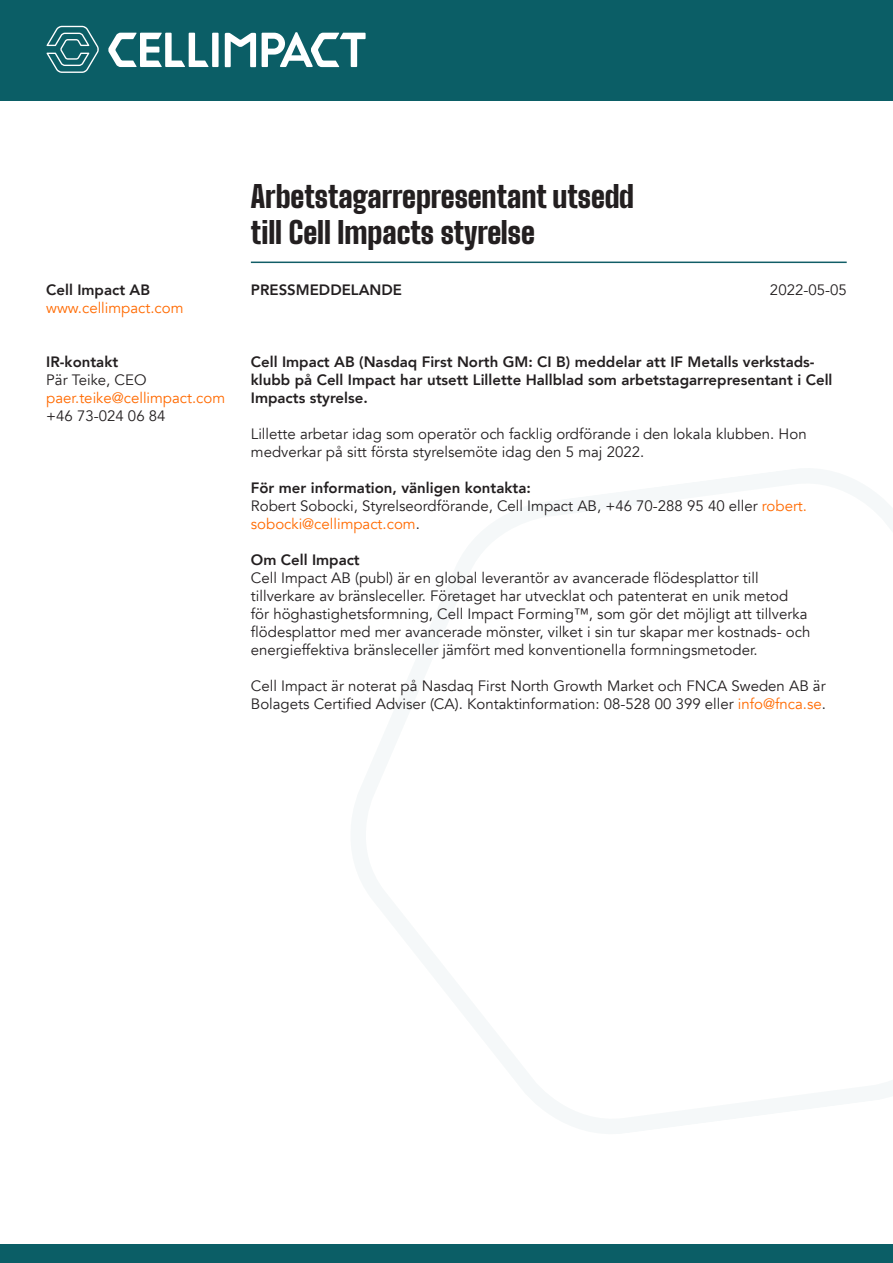
<style>
.page{position:relative;width:893px;height:1263px;background:#fff}
.page>*{position:absolute;margin:0;border:0;box-sizing:border-box;transform-origin:0 0}
.t1{font:900 30px/36px "Big Shoulders Display";color:#231f20}
.Brödtext{font:15px/18px "Avenir";color:#231f20}
.Ingress{font:800 15px/18px "Avenir";color:#231f20}
.t2{font:15px "Avenir";color:#ff6a00}
.s1{color:#ff6a00}
</style>
<div class="page">
<hr style="left:251px;top:262px;width:596px;height:1px;background:#115e67">
<div style="left:0;top:0;width:893px;height:100px;background:#0b5e66"></div>
<div style="left:0;top:1245px;width:893px;height:18px;background:#0b5e66"></div>
<svg style="left:47px;top:26px;width:52px;height:47px"></svg>
<div style="left:212px;top:33px;width:7px;height:34px;background:#fff"></div>
<svg style="left:262px;top:32px;width:104px;height:35px"></svg>
<svg style="left:108px;top:33px;width:101px;height:34px"></svg>
<svg style="left:225px;top:33px;width:31px;height:34px"></svg>
<p class="Ingress" style="left:46px;top:281px;width:105px">Cell Impact AB</p>
<p class="t2" style="left:46px;top:299px;width:139px">www.cellimpact.com</p>
<p class="Ingress" style="left:46px;top:353px;width:73px">IR-kontakt</p>
<p class="Brödtext" style="left:46px;top:371px;width:102px">Pär Teike, CEO</p>
<p class="t2" style="left:46px;top:389px;width:180px">paer.teike@cellimpact.com</p>
<p class="Brödtext" style="left:46px;top:407px;width:121px">+46 73-024 06 84</p>
<h1 class="t1" style="left:251px;top:177px;width:385px">Arbetstagarrepresentant utsedd till Cell Impacts styrelse</h1>
<p class="Ingress" style="left:251px;top:281px;width:153px">PRESSMEDDELANDE</p>
<p class="Brödtext" style="left:770px;top:281px;width:78px">2022-05-05</p>
<p class="Ingress" style="left:251px;top:353px;width:583px">Cell Impact AB (Nasdaq First North GM: CI B) meddelar att IF Metalls verkstads&shy;klubb på Cell Impact har utsett Lillette Hallblad som arbetstagarrepresentant i Cell<br>Impacts styrelse.</p>
<p class="Brödtext" style="left:251px;top:425px;width:557px">Lillette arbetar idag som operatör och facklig ordförande i den lokala klubben. Hon medverkar på sitt första styrelsemöte idag den 5 maj 2022.</p>
<h2 class="Ingress" style="left:251px;top:479px;width:281px">För mer information, vänligen kontakta:</h2>
<p class="Brödtext" style="left:251px;top:497px;width:558px">Robert Sobocki, Styrelseordförande, Cell Impact AB, +46 70-288 95 40 eller <span class="s1">robert. sobocki@cellimpact.com</span>.</p>
<h2 class="Ingress" style="left:251px;top:551px;width:110px">Om Cell Impact</h2>
<p class="Brödtext" style="left:251px;top:569px;width:561px">Cell Impact AB (publ) är en global leverantör av avancerade flödesplattor till tillverkare av bränsleceller. Företaget har utvecklat och patenterat en unik metod för höghastighetsformning, Cell Impact Forming™, som gör det möjligt att tillverka flödesplattor med mer avancerade mönster, vilket i sin tur skapar mer kostnads- och energieffektiva bränsleceller jämfört med konventionella formningsmetoder.</p>
<p class="Brödtext" style="left:251px;top:677px;width:577px">Cell Impact är noterat på Nasdaq First North Growth Market och FNCA Sweden AB är<br>Bolagets Certified Adviser (CA). Kontaktinformation: 08-528 00 399 eller <span class="s1">info@fnca.se</span>.</p>
</div>
